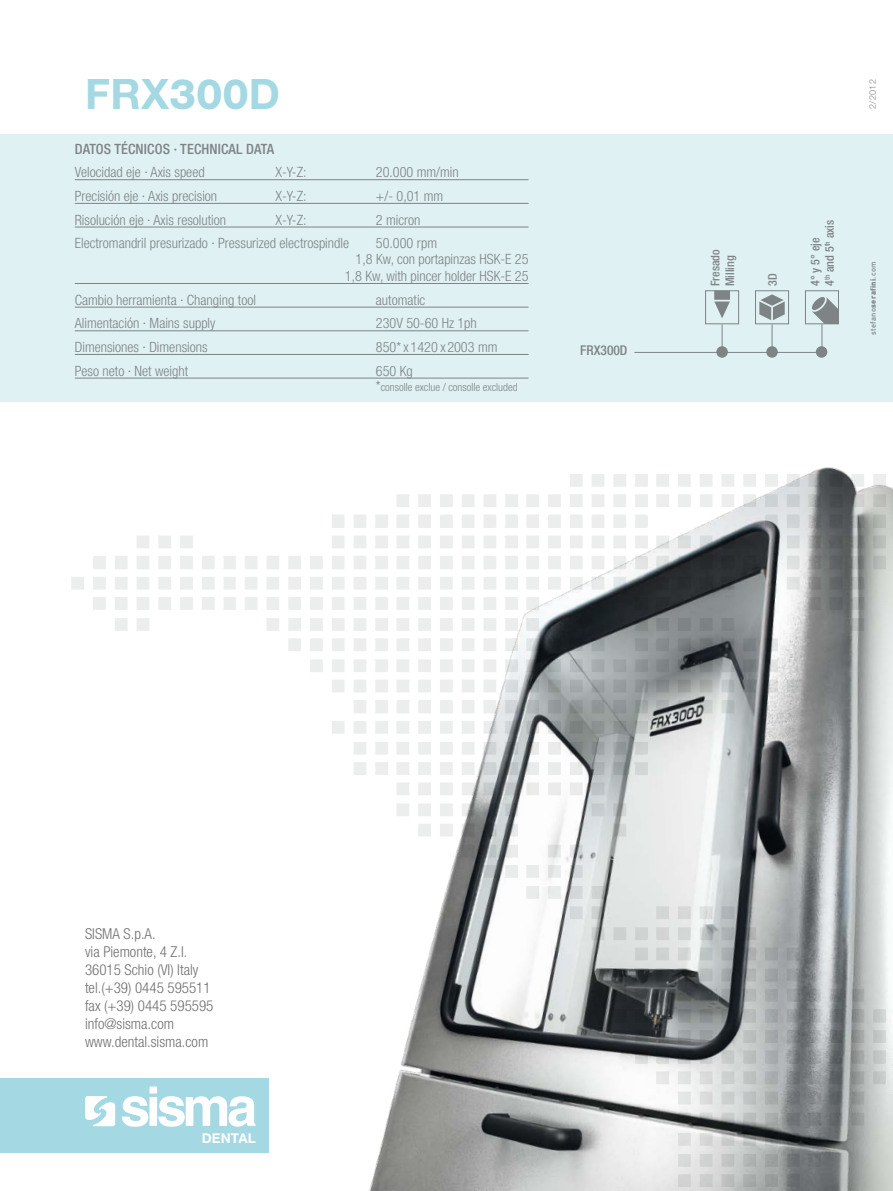
<style>
.page{position:relative;width:893px;height:1191px;background:#fff}
.page>*{position:absolute;margin:0;border:0;box-sizing:border-box;transform-origin:0 0}
.t1{font:700 42px "Helvetica Neue";color:#a4d8e3}
.t2{font:300 condensed 15px/18px "Helvetica Neue";color:#707172}
.t3{font:300 condensed 14.25px "Helvetica Neue";color:#87888a}
.t4{font:500 condensed 14.25px "Helvetica Neue";letter-spacing:.01em;color:#87888a}
.t5{font:500 condensed 13.5px "Helvetica Neue";color:#87888a}
.t6{font:700 13.5px "Helvetica Neue";letter-spacing:.01em;color:#fff}
.t7{font:500 condensed 12px/14.4px "Helvetica Neue";color:#87888a}
.t8{font:300 condensed 11.1px "Helvetica Neue";color:#87888a}
.t9{font:300 9px "Helvetica Neue";color:#87888a}
.t10{font:500 7.5px "DIN";letter-spacing:.04em;color:#87888a}
.s1{font-weight:800}
.s2{font-size:14.25px}
.s3{font-weight:900}
</style>
<div class="page">
<div style="left:0;top:1078px;width:268px;height:74px;background:#a4d8e3"></div>
<img style="left:49px;top:467px;width:844px;height:724px">
<div style="left:0;top:134px;width:893px;height:268px;background:#e0f1f3"></div>
<h1 class="t1" style="left:85px;top:68px;width:192px">FRX<span class="s1">300</span>D</h1>
<p class="t9" style="left:867px;top:109px;width:31px;rotate:-90deg">2/2012</p>
<p class="t4" style="left:75px;top:140px;width:201px">DATOS TÉCNICOS · TECHNICAL DATA</p>
<p class="t3" style="left:75px;top:164px;width:131px">Velocidad eje · Axis speed</p>
<p class="t3" style="left:275px;top:164px;width:33px">X-Y-Z:</p>
<p class="t3" style="left:376px;top:164px;width:84px">20.000 mm/min</p>
<p class="t3" style="left:75px;top:188px;width:144px">Precisión eje · Axis precision</p>
<p class="t3" style="left:275px;top:188px;width:33px">X-Y-Z:</p>
<p class="t3" style="left:376px;top:188px;width:69px">+/- 0,01 mm</p>
<p class="t3" style="left:75px;top:211px;width:153px">Risolución eje · Axis resolution</p>
<p class="t3" style="left:275px;top:211px;width:33px">X-Y-Z:</p>
<p class="t3" style="left:376px;top:211px;width:46px">2 micron</p>
<p class="t3" style="left:75px;top:235px;width:276px">Electromandril presurizado · Pressurized electrospindle</p>
<p class="t3" style="left:376px;top:235px;width:63px">50.000 rpm</p>
<p class="t3" style="left:356px;top:251px;width:174px">1,8 Kw, con portapinzas HSK-E 25</p>
<p class="t3" style="left:345px;top:268px;width:185px">1,8 Kw, with pincer holder HSK-E 25</p>
<p class="t3" style="left:75px;top:291px;width:183px">Cambio herramienta · Changing tool</p>
<p class="t3" style="left:376px;top:291px;width:51px">automatic</p>
<p class="t3" style="left:75px;top:315px;width:142px">Alimentación · Mains supply</p>
<p class="t3" style="left:376px;top:315px;width:102px">230V 50-60 Hz 1ph</p>
<p class="t3" style="left:75px;top:339px;width:134px">Dimensiones · Dimensions</p>
<p class="t3" style="left:376px;top:339px;width:123px">850* x 1420 x 2003 mm</p>
<p class="t3" style="left:75px;top:362px;width:115px">Peso neto · Net weight</p>
<p class="t3" style="left:376px;top:362px;width:38px">650 Kg</p>
<p class="t8" style="left:376px;top:381px;width:143px"><span class="s2">*</span>consolle exclue / consolle excluded</p>
<p class="t5" style="left:580px;top:342px;width:49px">FRX300D</p>
<p class="t7" style="left:708px;top:286px;width:38px;rotate:-90deg">FRESADO<br>MILLING</p>
<p class="t7" style="left:765px;top:286px;width:14px;rotate:-90deg">3D</p>
<p class="t7" style="left:808px;top:286px;width:68px;rotate:-90deg">4° Y 5° EJE<br>4<sup>TH</sup> AND 5<sup>TH</sup> AXIS</p>
<p class="t10" style="left:868px;top:335px;width:75px;rotate:-90deg">stefano<span class="s3">serafini</span>.com</p>
<p class="t2" style="left:85px;top:924px;width:130px">SISMA S.p.A.<br>via Piemonte, 4 Z.I.<br>36015 Schio (VI) Italy tel.(+39) 0445 595511 fax (+39) 0445 595595 info@sisma.com www.dental.sisma.com</p>
<p class="t6" style="left:202px;top:1130px;width:55px">DENTAL</p>
</div>
